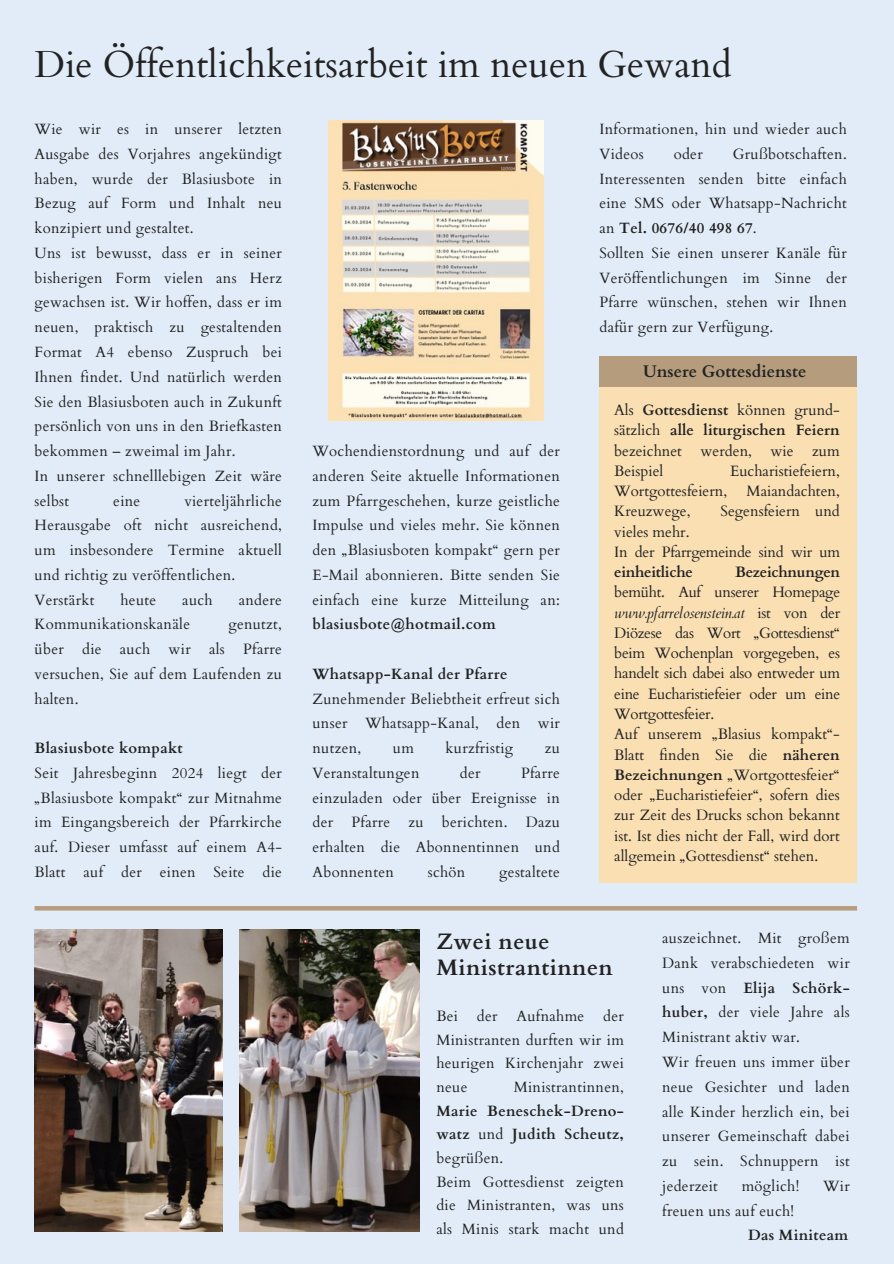
<style>
.page{position:relative;width:894px;height:1264px;background:#fff}
.page>*{position:absolute;margin:0;border:0;box-sizing:border-box;transform-origin:0 0}
.t1{font:37.5px "Cardo";color:#222}
.t2{font:700 22.35px/25.8px "Cardo";letter-spacing:.02em;color:#222}
.t3{font:700 16.8px "Cardo";color:#222}
.t4{font:15px/20.2px "Cardo";color:#222;text-align:justify}
.t5{font:15px/20.2px "Cardo";letter-spacing:-.02em;color:#222}
.t6{font:700 15px "Cardo";letter-spacing:-.02em;color:#222}
.t7{font:14.85px/24.8px "Cardo";letter-spacing:.02em;color:#222;text-align:justify}
.t8{font:700 14.85px "Cardo";letter-spacing:.02em;color:#222}
.s1{font-weight:700}
.s2{font-style:italic}
</style>
<div class="page">
<div style="left:0;top:0;width:893px;height:1263px;background:#e2ecf8"></div>
<img style="left:35px;top:929px;width:187px;height:302px">
<img style="left:239px;top:929px;width:180px;height:302px">
<div style="left:599px;top:356px;width:257px;height:526px;background:#fadfb3"></div>
<img style="left:328px;top:121px;width:215px;height:299px">
<div style="left:599px;top:356px;width:257px;height:30px;background:#b49c7d"></div>
<hr style="left:35px;top:906px;width:821px;height:4px;background:#b49c7d">
<h1 class="t1" style="left:35px;top:40px;width:698px">Die Öffentlichkeitsarbeit im neuen Gewand</h1>
<p class="t7" style="left:35px;top:117px;width:249px;text-align:left">Wie wir es in unserer letzten<br>Ausgabe des Vorjahres angekündigt haben, wurde der Blasiusbote in<br>Bezug auf Form und Inhalt neu konzipiert und gestaltet.<br>Uns ist bewusst, dass er in seiner bisherigen Form vielen ans Herz gewachsen ist. Wir hoffen, dass er im neuen, praktisch zu gestaltenden<br>Format A4 ebenso Zuspruch bei<br>Ihnen findet. Und natürlich werden<br>Sie den Blasiusboten auch in Zukunft persönlich von uns in den Briefkasten bekommen – zweimal im Jahr.<br>In unserer schnelllebigen Zeit wäre selbst</p>
<p class="t7" style="left:35px;top:488px;width:249px;text-align:left;text-indent:150px">vierteljährliche<br>Herausgabe oft nicht ausreichend, um insbesondere Termine aktuell und richtig zu veröffentlichen.<br>Verstärkt</p>
<p class="t7" style="left:113px;top:488px;width:29px">eine</p>
<p class="t7" style="left:120px;top:587px;width:37px">heute</p>
<p class="t7" style="left:182px;top:587px;width:32px">auch</p>
<p class="t7" style="left:239px;top:587px;width:45px">andere</p>
<p class="t7" style="left:35px;top:612px;width:157px">Kommunikationskanäle</p>
<p class="t7" style="left:35px;top:612px;width:249px;text-indent:194px">genutzt, über die auch wir als Pfarre versuchen, Sie auf dem Laufenden zu halten.</p>
<p class="t8" style="left:35px;top:738px;width:150px">Blasiusbote kompakt</p>
<p class="t7" style="left:35px;top:761px;width:249px">Seit Jahresbeginn 2024 liegt der „Blasiusbote kompakt“ zur Mitnahme im Eingangsbereich der Pfarrkirche auf. Dieser umfasst auf einem A4- Blatt auf der einen Seite die</p>
<p class="t7" style="left:312px;top:439px;width:249px">Wochendienstordnung und auf der anderen Seite aktuelle Informationen zum Pfarrgeschehen, kurze geistliche Impulse und vieles mehr. Sie können den „Blasiusboten kompakt“ gern per E-Mail abonnieren. Bitte senden Sie einfach eine kurze Mitteilung an:</p>
<p class="t8" style="left:312px;top:614px;width:185px">blasiusbote@hotmail.com</p>
<p class="t8" style="left:312px;top:664px;width:196px">Whatsapp-Kanal der Pfarre</p>
<p class="t7" style="left:312px;top:686px;width:249px">Zunehmender Beliebtheit erfreut sich unser Whatsapp-Kanal, den wir nutzen,</p>
<p class="t7" style="left:393px;top:736px;width:23px">um</p>
<p class="t7" style="left:445px;top:736px;width:69px">kurzfristig</p>
<p class="t7" style="left:544px;top:736px;width:17px">zu</p>
<p class="t7" style="left:312px;top:761px;width:108px">Veranstaltungen</p>
<p class="t7" style="left:460px;top:761px;width:22px">der</p>
<p class="t7" style="left:312px;top:761px;width:249px;text-indent:208px">Pfarre einzuladen oder über Ereignisse in der Pfarre zu berichten. Dazu erhalten die Abonnentinnen und Abonnenten</p>
<p class="t7" style="left:427px;top:860px;width:39px">schön</p>
<p class="t7" style="left:499px;top:860px;width:62px">gestaltete</p>
<p class="t7" style="left:599px;top:117px;width:249px">Informationen, hin und wieder auch<br>Videos</p>
<p class="t7" style="left:599px;top:142px;width:249px;text-align:left;text-indent:133px">Grußbotschaften.<br>Interessenten senden bitte einfach eine SMS oder Whatsapp-Nachricht an <span class="s1">Tel. 0676/40 498 67</span>.<br>Sollten Sie einen unserer Kanäle für<br>Veröffentlichungen im Sinne der<br>Pfarre wünschen, stehen wir Ihnen dafür gern zur Verfügung.</p>
<p class="t7" style="left:673px;top:142px;width:31px">oder</p>
<p class="t3" style="left:643px;top:360px;width:165px">Unsere Gottesdienste</p>
<p class="t4" style="left:614px;top:400px;width:227px">Als <span class="s1">Gottesdienst</span> können grund&shy;sätzlich <span class="s1">alle liturgischen Feiern </span>bezeichnet werden, wie zum Beispiel</p>
<p class="t4" style="left:729px;top:461px;width:111px">Eucharistiefeiern,</p>
<p class="t4" style="left:614px;top:481px;width:114px">Wortgottesfeiern,</p>
<p class="t4" style="left:746px;top:481px;width:95px">Maiandachten,</p>
<p class="t4" style="left:614px;top:501px;width:78px">Kreuzwege,</p>
<p class="t4" style="left:720px;top:501px;width:121px">Segensfeiern und</p>
<p class="t5" style="left:614px;top:522px;width:227px">vieles mehr.<br>In der Pfarrgemeinde sind wir um</p>
<p class="t6" style="left:614px;top:562px;width:80px">einheitliche</p>
<p class="t6" style="left:735px;top:562px;width:106px">Bezeichnungen</p>
<p class="t4" style="left:614px;top:582px;width:227px;text-align:left">bemüht. Auf unserer Homepage <span class="s2">www.pfarrelosenstein.at</span> ist von der Diözese das Wort „Gottesdienst“ beim Wochenplan vorgegeben, es handelt sich dabei also entweder um eine Eucharistiefeier oder um eine Wortgottesfeier.<br>Auf unserem „Blasius kompakt“- Blatt finden Sie die <span class="s1">näheren Bezeichnungen</span> „Wortgottesfeier“ oder „Eucharistiefeier“, sofern dies zur Zeit des Drucks schon bekannt ist. Ist dies nicht der Fall, wird dort allgemein „Gottesdienst“ stehen.</p>
<h2 class="t2" style="left:436px;top:929px;width:178px">Zwei neue<br>Ministrantinnen</h2>
<p class="t7" style="left:436px;top:1004px;width:23px">Bei</p>
<p class="t7" style="left:477px;top:1004px;width:22px">der</p>
<p class="t7" style="left:516px;top:1004px;width:69px">Aufnahme</p>
<p class="t7" style="left:436px;top:1004px;width:189px;line-height:23.7px;text-indent:167px">der Ministranten durften wir im heurigen Kirchenjahr zwei neue</p>
<p class="t7" style="left:513px;top:1075px;width:112px">Ministrantinnen,</p>
<p class="t7" style="left:436px;top:1099px;width:189px;line-height:23.7px;text-align:left"><span class="s1">Marie Beneschek-Dreno&shy;watz</span> und <span class="s1">Judith Scheutz, </span>begrüßen.<br>Beim Gottesdienst zeigten die Ministranten, was uns als Minis stark macht und</p>
<p class="t7" style="left:662px;top:926px;width:189px;text-align:left">auszeichnet. Mit großem<br>Dank verabschiedeten wir uns von <span class="s1">Elija Schörk&shy;huber,</span> der viele Jahre als<br>Ministrant aktiv war.<br>Wir freuen uns immer über neue Gesichter und laden alle Kinder herzlich ein, bei unserer Gemeinschaft dabei zu sein. Schnuppern ist jederzeit</p>
<p class="t7" style="left:741px;top:1173px;width:59px">möglich!</p>
<p class="t7" style="left:822px;top:1173px;width:28px">Wir</p>
<p class="t7" style="left:662px;top:1198px;width:133px">freuen uns auf euch!</p>
<p class="t8" style="left:747px;top:1225px;width:102px">Das Miniteam</p>
</div>
